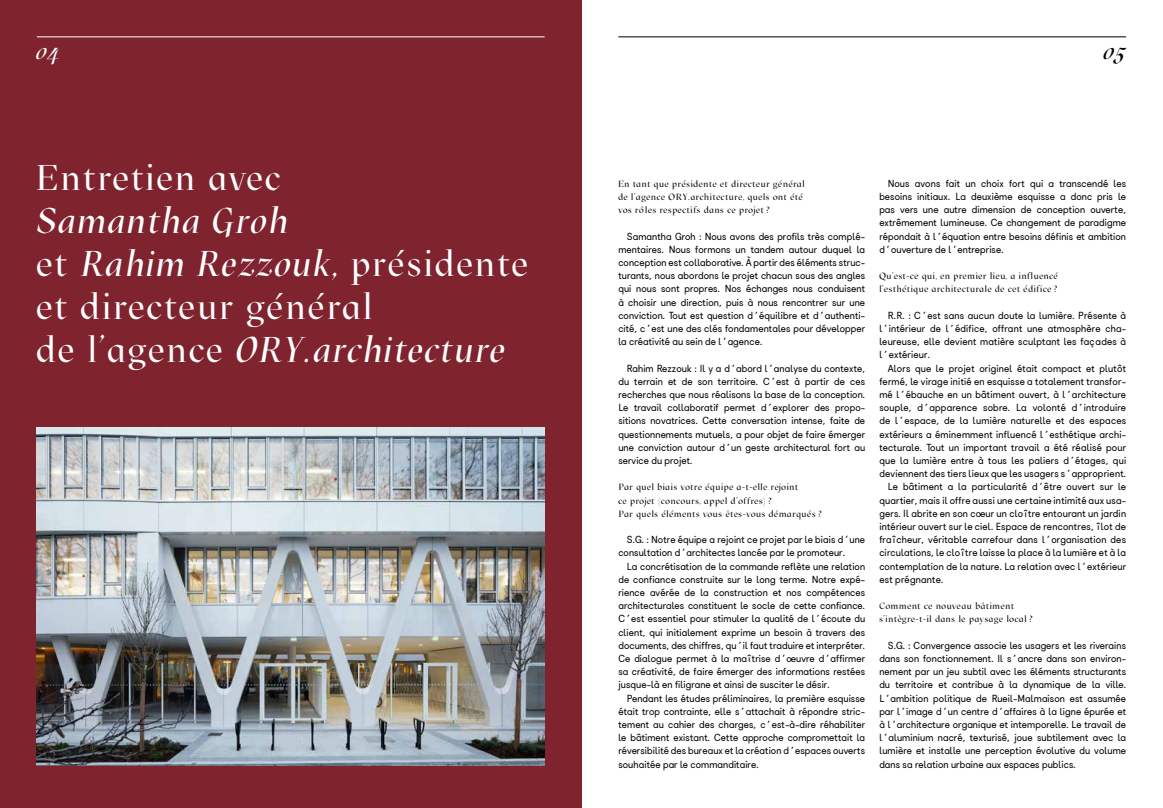
<style>
.page{position:relative;width:1163px;height:808px;background:#fff}
.page>*{position:absolute;margin:0;border:0;box-sizing:border-box;transform-origin:0 0}
.t1{font:35.8px/42.9px "MAZIUSREVIEW20.09";letter-spacing:.08em;color:#fff}
.t2{font:23.1px "MAZIUSREVIEW20.09 Extraitalic";color:#fff}
.t3{font:23.1px "MAZIUSREVIEW20.09 Extraitalic";color:#000}
.t4{font:10px/13.2px "Porpora";letter-spacing:.02em;color:#000;text-align:justify}
.t5{font:9px/13.2px "MAZIUSREVIEW20.09";letter-spacing:.08em;color:#000}
.s1{font-style:italic}
.s2{font-family:"Didot";font-weight:700}
</style>
<div class="page">
<div style="left:0;top:0;width:581px;height:808px;background:#7f232f"></div>
<hr style="left:37px;top:37px;width:507px;height:1px;background:#fff">
<hr style="left:618px;top:37px;width:507px;height:1px;background:#000">
<img style="left:37px;top:427px;width:507px;height:338px">
<h2 class="t2" style="left:37px;top:37px;width:24px">04</h2>
<h2 class="t3" style="left:1103px;top:37px;width:23px">05</h2>
<h1 class="t1" style="left:37px;top:157px;width:245px">Entretien avec</h1>
<h1 class="t1" style="left:37px;top:200px;width:492px"><span class="s1">Samantha Groh<br></span>et <span class="s1">Rahim Rezzouk</span>, présidente et directeur général<br>de l’agence <span class="s1">ORY.architecture</span></h1>
<p class="t5" style="left:618px;top:177px;width:188px">En tant que présidente et directeur général de l’agence ORY.architecture, quels ont été vos rôles respectifs dans ce projet ?</p>
<p class="t4" style="left:618px;top:229px;width:248px;text-indent:8px">Samantha Groh : Nous avons des profils très complé&shy;mentaires. Nous formons un tandem autour duquel la conception est collaborative. À partir des éléments struc&shy;turants, nous abordons le projet chacun sous des angles qui nous sont propres. Nos échanges nous conduisent à choisir une direction, puis à nous rencontrer sur une conviction. Tout est question d’équilibre et d’authenti&shy;cité, c’est une des clés fondamentales pour développer la créativité au sein de l’agence.</p>
<p class="t4" style="left:618px;top:361px;width:248px;text-indent:8px">Rahim Rezzouk : Il y a d’abord l’analyse du contexte, du terrain et de son territoire. C’est à partir de ces recherches que nous réalisons la base de la conception.<br>Le travail collaboratif permet d’explorer des propo&shy;sitions novatrices. Cette conversation intense, faite de questionnements mutuels, a pour objet de faire émerger une conviction autour d’un geste architectural fort au service du projet.</p>
<p class="t5" style="left:618px;top:481px;width:204px">Par quel biais votre équipe a-t-elle rejoint<br>ce projet <span class="s2">(</span>concours, appel d’offres<span class="s2">)</span> ?<br>Par quels éléments vous êtes-vous démarqués ?</p>
<p class="t4" style="left:618px;top:533px;width:248px;text-indent:8px">S.G. : Notre équipe a rejoint ce projet par le biais d’une consultation d’architectes lancée par le promoteur.</p>
<p class="t4" style="left:618px;top:559px;width:248px;text-indent:8px">La concrétisation de la commande reflète une relation de confiance construite sur le long terme. Notre expé&shy;rience avérée de la construction et nos compétences architecturales constituent le socle de cette confiance.<br>C’est essentiel pour stimuler la qualité de l’écoute du client, qui initialement exprime un besoin à travers des documents, des chiffres, qu’il faut traduire et interpréter.<br>Ce dialogue permet à la maîtrise d’œuvre d’affirmer sa créativité, de faire émerger des informations restées jusque-là en filigrane et ainsi de susciter le désir.</p>
<p class="t4" style="left:618px;top:691px;width:248px;text-indent:8px">Pendant les études préliminaires, la première esquisse était trop contrainte, elle s’attachait à répondre stric&shy;tement au cahier des charges, c’est-à-dire réhabiliter le bâtiment existant. Cette approche compromettait la réversibilité des bureaux et la création d’espaces ouverts souhaitée par le commanditaire.</p>
<p class="t4" style="left:879px;top:176px;width:248px;text-indent:8px">Nous avons fait un choix fort qui a transcendé les besoins initiaux. La deuxième esquisse a donc pris le pas vers une autre dimension de conception ouverte, extrêmement lumineuse. Ce changement de paradigme répondait à l’équation entre besoins définis et ambition d’ouverture de l’entreprise.</p>
<p class="t5" style="left:879px;top:270px;width:180px">Qu’est-ce qui, en premier lieu, a influencé l’esthétique architecturale de cet édifice ?</p>
<p class="t4" style="left:879px;top:308px;width:248px;text-indent:8px">R.R. : C’est sans aucun doute la lumière. Présente à l’intérieur de l’édifice, offrant une atmosphère cha&shy;leureuse, elle devient matière sculptant les façades à l’extérieur.</p>
<p class="t4" style="left:887px;top:361px;width:240px">Alors que le projet originel était compact et plutôt</p>
<p class="t4" style="left:879px;top:374px;width:248px">fermé, le virage initié en esquisse a totalement transfor-</p>
<p class="t4" style="left:879px;top:387px;width:248px">mé l’ébauche en un bâtiment ouvert, à l’architecture</p>
<p class="t4" style="left:879px;top:401px;width:248px">souple, d’apparence sobre. La volonté d’introduire</p>
<p class="t4" style="left:879px;top:414px;width:248px">de l’espace, de la lumière naturelle et des espaces</p>
<p class="t4" style="left:879px;top:427px;width:248px">extérieurs a éminemment influencé l’esthétique archi-</p>
<p class="t4" style="left:879px;top:440px;width:248px">tecturale. Tout un important travail a été réalisé pour</p>
<p class="t4" style="left:879px;top:453px;width:248px">que la lumière entre à tous les paliers d’étages, qui</p>
<p class="t4" style="left:879px;top:467px;width:248px">deviennent des tiers lieux que les usagers s’approprient.</p>
<p class="t4" style="left:887px;top:480px;width:240px">Le bâtiment a la particularité d’être ouvert sur le</p>
<p class="t4" style="left:879px;top:493px;width:248px">quartier, mais il offre aussi une certaine intimité aux usa-</p>
<p class="t4" style="left:879px;top:506px;width:248px">gers. Il abrite en son cœur un cloître entourant un jardin</p>
<p class="t4" style="left:879px;top:519px;width:248px">intérieur ouvert sur le ciel. Espace de rencontres, îlot de</p>
<p class="t4" style="left:879px;top:533px;width:248px">fraîcheur, véritable carrefour dans l’organisation des</p>
<p class="t4" style="left:879px;top:546px;width:248px">circulations, le cloître laisse la place à la lumière et à la</p>
<p class="t4" style="left:879px;top:559px;width:248px">contemplation de la nature. La relation avec l’extérieur</p>
<p class="t4" style="left:879px;top:572px;width:65px">est prégnante.</p>
<p class="t5" style="left:879px;top:600px;width:155px">Comment ce nouveau bâtiment s’intègre-t-il dans le paysage local ?</p>
<p class="t4" style="left:879px;top:638px;width:248px;text-indent:8px">S.G. : Convergence associe les usagers et les riverains dans son fonctionnement. Il s’ancre dans son environ&shy;nement par un jeu subtil avec les éléments structurants du territoire et contribue à la dynamique de la ville.<br>L’ambition politique de Rueil-Malmaison est assumée par l’image d’un centre d’affaires à la ligne épurée et à l’architecture organique et intemporelle. Le travail de l’aluminium nacré, texturisé, joue subtilement avec la lumière et installe une perception évolutive du volume dans sa relation urbaine aux espaces publics.</p>
</div>
